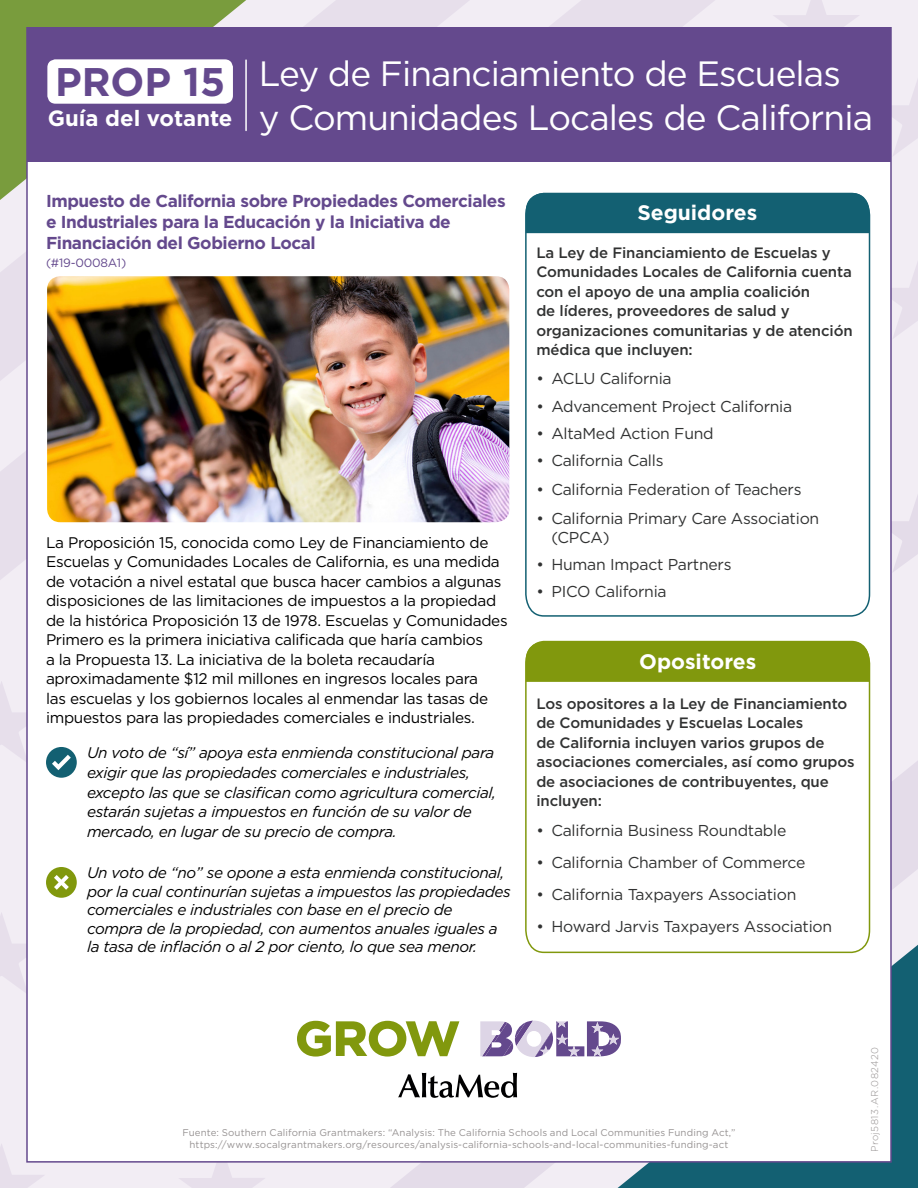
<style>
.page{position:relative;width:918px;height:1188px;background:#f2edf4}
.page>*{position:absolute;margin:0;border:0;box-sizing:border-box;transform-origin:0 0}
.t1{font:700 39.9px "Gotham";color:#64498d}
.t2{font:35.1px/44.2px "Gotham";letter-spacing:-.025em;color:#fff}
.t3{font:700 22.05px "Gotham";color:#fff}
.t4{font:700 21px "Gotham";color:#fff}
.t5{font:700 17.25px/20.7px "Gotham";letter-spacing:-.025em;color:#64498d}
.t6{font:15.75px/18.9px "Gotham";letter-spacing:-.015em;color:#313232}
.t7{font:15.3px/19.5px "Gotham";letter-spacing:-.02em;color:#000001}
.t8{font:italic 15.3px/20px "Gotham";letter-spacing:-.025em;color:#000001}
.t9{font:500 15px/19.5px "Gotham";letter-spacing:-.01em;color:#313232}
.t10{font:12px "Gotham";letter-spacing:-.02em;color:#64498d}
.t11{font:9.75px/11.7px "Gotham";letter-spacing:.015em;color:#969292;text-align:center}
.t12{font:300 9.75px "Gotham";letter-spacing:.04em;color:#969292}
</style>
<div class="page">
<div style="left:0;top:0;width:758px;height:659px;background:#ebe5ef"></div>
<svg style="left:773px;top:0;width:87px;height:27px;background:#ece6ef"></svg>
<svg style="left:892px;top:74px;width:26px;height:83px;background:#ece6ef"></svg>
<svg style="left:892px;top:256px;width:26px;height:83px;background:#ece6ef"></svg>
<svg style="left:0;top:912px;width:26px;height:83px;background:#ece5ef"></svg>
<svg style="left:0;top:1143px;width:45px;height:45px;background:#ede7f0"></svg>
<svg style="left:178px;top:1163px;width:88px;height:25px;background:#ede6ef"></svg>
<svg style="left:0;top:681px;width:26px;height:83px;background:#ece5ef"></svg>
<svg style="left:892px;top:490px;width:26px;height:83px;background:#ebe5ee"></svg>
<svg style="left:343px;top:717px;width:575px;height:471px;background:#ebe4ee"></svg>
<div style="left:0;top:0;width:246px;height:200px;background:#799c3d"></div>
<div style="left:618px;top:945px;width:300px;height:243px;background:#136072"></div>
<div style="left:26px;top:27px;width:866px;height:1136px;background:#fff;border:2px solid #64498d"></div>
<svg style="left:525px;top:208px;width:346px;height:409px"></svg>
<svg style="left:526px;top:192px;width:344px;height:144px"></svg>
<svg style="left:525px;top:640px;width:346px;height:314px"></svg>
<div style="left:526px;top:642px;width:344px;height:40px;background:#81980d"></div>
<div style="left:27px;top:28px;width:864px;height:134px;background:#64498d"></div>
<hr style="left:245px;top:60px;width:2px;height:70px;background:#fff">
<div style="left:47px;top:59px;width:186px;height:45px;background:#fff;border-radius:8px"></div>
<div style="left:46px;top:867px;width:31px;height:31px;background:#81980d;border-radius:50%"></div>
<svg style="left:54px;top:867px;width:23px;height:31px"></svg>
<div style="left:46px;top:747px;width:31px;height:31px;background:#136072;border-radius:50%"></div>
<svg style="left:52px;top:755px;width:19px;height:15px"></svg>
<svg style="left:297px;top:1021px;width:324px;height:77px"></svg>
<img style="left:47px;top:276px;width:462px;height:246px">
<p class="t1" style="left:55px;top:59px;width:172px">PROP 15</p>
<p class="t3" style="left:48px;top:106px;width:186px">Guía del votante</p>
<p class="t2" style="left:259px;top:50px;width:616px">Ley de Financiamiento de Escuelas<br>y Comunidades Locales de California</p>
<p class="t5" style="left:46px;top:190px;width:461px">Impuesto de California sobre Propiedades Comerciales e Industriales para la Educación y la Iniciativa de<br>Financiación del Gobierno Local</p>
<p class="t10" style="left:46px;top:255px;width:82px">(#19-0008A1)</p>
<p class="t7" style="left:46px;top:532px;width:463px">La Proposición 15, conocida como Ley de Financiamiento de Escuelas y Comunidades Locales de California, es una medida de votación a nivel estatal que busca hacer cambios a algunas disposiciones de las limitaciones de impuestos a la propiedad de la histórica Proposición 13 de 1978. Escuelas y Comunidades Primero es la primera iniciativa calificada que haría cambios<br>a la Propuesta 13. La iniciativa de la boleta recaudaría aproximadamente $12 mil millones en ingresos locales para<br>las escuelas y los gobiernos locales al enmendar las tasas de impuestos para las propiedades comerciales e industriales.</p>
<p class="t8" style="left:87px;top:742px;width:411px">Un voto de “sí” apoya esta enmienda constitucional para exigir que las propiedades comerciales e industriales, excepto las que se clasifican como agricultura comercial, estarán sujetas a impuestos en función de su valor de mercado, en lugar de su precio de compra.</p>
<p class="t8" style="left:87px;top:863px;width:425px;line-height:18.5px">Un voto de “no” se opone a esta enmienda constitucional, por la cual continurían sujetas a impuestos las propiedades comerciales e industriales con base en el precio de compra de la propiedad, con aumentos anuales iguales a la tasa de inflación o al 2 por ciento, lo que sea menor.</p>
<p class="t4" style="left:637px;top:200px;width:121px">Seguidores</p>
<p class="t9" style="left:536px;top:243px;width:318px">La Ley de Financiamiento de Escuelas y Comunidades Locales de California cuenta con el apoyo de una amplia coalición<br>de líderes, proveedores de salud y organizaciones comunitarias y de atención médica que incluyen:</p>
<p class="t6" style="left:536px;top:369px;width:137px">• ACLU California</p>
<p class="t6" style="left:536px;top:396px;width:257px">• Advancement Project California</p>
<p class="t6" style="left:536px;top:424px;width:179px">• AltaMed Action Fund</p>
<p class="t6" style="left:536px;top:451px;width:129px">• California Calls</p>
<p class="t6" style="left:536px;top:480px;width:267px">• California Federation of Teachers</p>
<p class="t6" style="left:551px;top:509px;width:269px;text-indent:-15px">• California Primary Care Association (CPCA)</p>
<p class="t6" style="left:536px;top:555px;width:197px">• Human Impact Partners</p>
<p class="t6" style="left:536px;top:582px;width:132px">• PICO California</p>
<p class="t4" style="left:639px;top:650px;width:119px">Opositores</p>
<p class="t9" style="left:536px;top:693px;width:320px">Los opositores a la Ley de Financiamiento de Comunidades y Escuelas Locales<br>de California incluyen varios grupos de asociaciones comerciales, así como grupos de asociaciones de contribuyentes, que incluyen:</p>
<p class="t6" style="left:536px;top:821px;width:252px">• California Business Roundtable</p>
<p class="t6" style="left:536px;top:853px;width:271px">• California Chamber of Commerce</p>
<p class="t6" style="left:536px;top:885px;width:262px">• California Taxpayers Association</p>
<p class="t6" style="left:536px;top:916px;width:297px">• Howard Jarvis Taxpayers Association</p>
<p class="t11" style="left:182px;top:1127px;width:555px">Fuente: Southern California Grantmakers: “Analysis: The California Schools and Local Communities Funding Act,” https://www.socalgrantmakers.org/resources/analysis-california-schools-and-local-communities-funding-act</p>
<p class="t12" style="left:869px;top:1152px;width:107px;rotate:-90deg">Proj5813.AR.082420</p>
</div>
